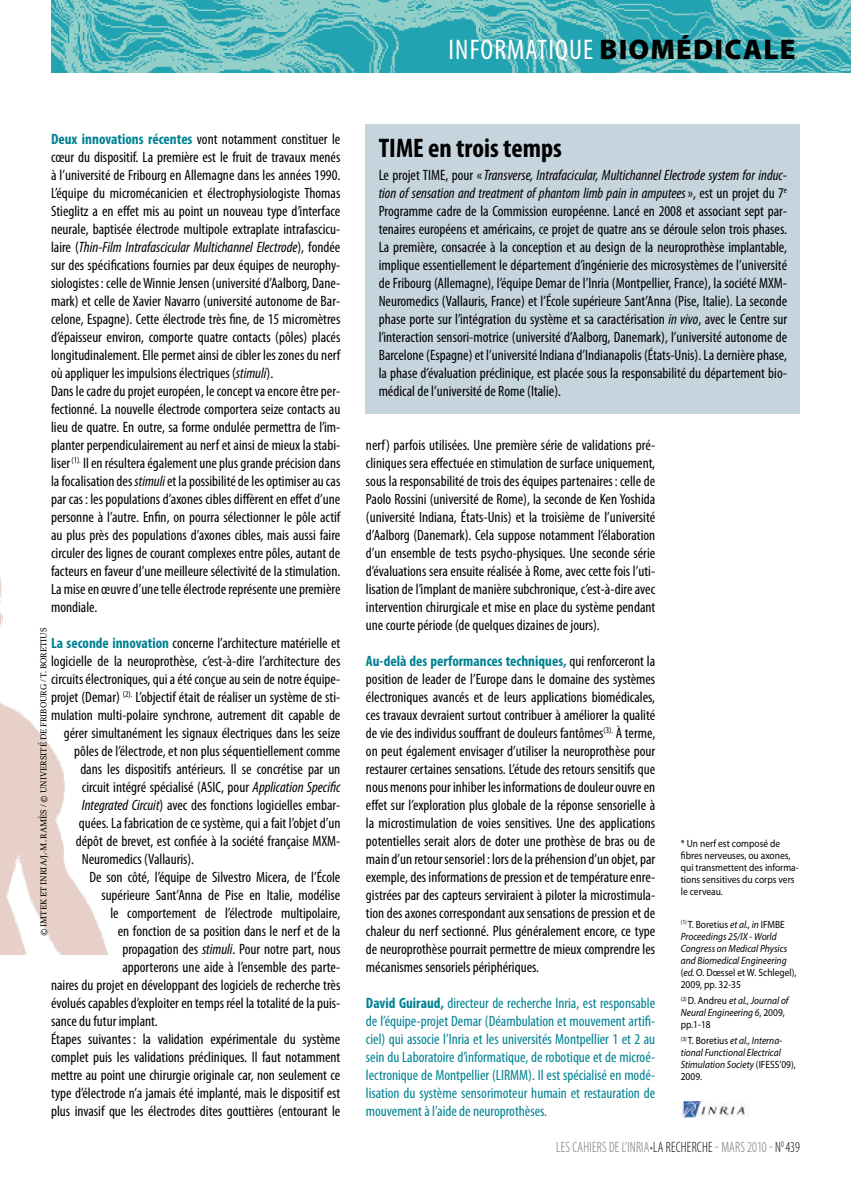
<style>
.page{position:relative;width:851px;height:1191px;background:#fff}
.page>*{position:absolute;margin:0;border:0;box-sizing:border-box;transform-origin:0 0}
.t1{font:condensed 28.5px "Myriad Pro";color:#fff}
.t2{font:900 28.5px "Myriad Pro";letter-spacing:.04em;color:#000}
.t3{font:700 condensed 27px "Myriad Pro";color:#000}
.t4{font:condensed 15px/18px "Myriad Pro";color:#000;text-align:justify}
.t5{font:condensed 15px/18px "Myriad Pro";color:#008193;text-align:justify}
.t6{font:300 condensed 15px "Myriad Pro";letter-spacing:.02em;color:#707173;scale:.9 1}
.t7{font:italic 10.5px/12px "Myriad Pro";color:#000;scale:.9 1}
.t8{font:10.5px/12px "Myriad Pro";color:#000;scale:.9 1}
.t9{font:9px "Proforma";color:#000}
.s1{font-weight:700;color:#008193}
.s2{font-style:italic}
.s3{font-weight:700}
.s4{font-style:normal}
.s5{color:#000}
</style>
<div class="page">
<img style="left:682px;top:1101px;width:64px;height:16px">
<div style="left:366px;top:124px;width:433px;height:290px;background:#c6d4de"></div>
<img style="left:0;top:577px;width:108px;height:377px">
<img style="left:51px;top:0;width:799px;height:72px">
<h1 class="t1" style="left:448px;top:32px;width:13px">informatique</h1>
<h1 class="t2" style="left:599px;top:30px;width:197px">BIOMÉDICALE</h1>
<p class="t4" style="left:51px;top:130px;width:291px;text-align:left"><span class="s1">Deux innovations récentes</span> vont notamment constituer le cœur du dispositif. La première est le fruit de travaux menés à l’université de Fribourg en Allemagne dans les années 1990.<br>L’équipe du micromécanicien et électrophysiologiste Thomas Stieglitz a en effet mis au point un nouveau type d’interface neurale, baptisée électrode multipole extraplate intrafascicu&shy;laire (<span class="s2">Thin-Film Intrafascicular Multichannel Electrode</span>), fondée sur des spécifications fournies par deux équipes de neurophy&shy;siologistes: celle de Winnie Jensen (université d’Aalborg, Dane&shy;mark) et celle de Xavier Navarro (université autonome de Bar&shy;celone, Espagne). Cette électrode très fine, de 15 micromètres d’épaisseur environ, comporte quatre contacts (pôles) placés longitudinalement. Elle permet ainsi de cibler les zones du nerf où appliquer les impulsions électriques (<span class="s2">stimuli</span>).<br>Dans le cadre du projet européen, le concept va encore être per&shy;fectionné. La nouvelle électrode comportera seize contacts au lieu de quatre. En outre, sa forme ondulée permettra de l’im&shy;planter perpendiculairement au nerf et ainsi de mieux la stabi&shy;liser <sup>(1).</sup> Il en résultera également une plus grande précision dans la focalisation des <span class="s2">stimuli</span> et la possibilité de les optimiser au cas par cas: les populations d’axones cibles diffèrent en effet d’une personne à l’autre. Enfin, on pourra sélectionner le pôle actif au plus près des populations d’axones cibles, mais aussi faire circuler des lignes de courant complexes entre pôles, autant de facteurs en faveur d’une meilleure sélectivité de la stimulation.<br>La mise en œuvre d’une telle électrode représente une première mondiale.</p>
<p class="t4" style="left:51px;top:634px;width:291px"><span class="s1">La seconde innovation</span> concerne l’architecture matérielle et</p>
<p class="t4" style="left:51px;top:652px;width:291px">logicielle de la neuroprothèse, c’est-à-dire l’architecture des</p>
<p class="t4" style="left:51px;top:670px;width:291px">circuits électroniques, qui a été conçue au sein de notre équipe-</p>
<p class="t4" style="left:51px;top:688px;width:291px">projet (Demar) <sup>(2).</sup> L’objectif était de réaliser un système de sti-</p>
<p class="t4" style="left:51px;top:706px;width:291px">mulation multi-polaire synchrone, autrement dit capable de</p>
<p class="t4" style="left:64px;top:724px;width:278px">gérer simultanément les signaux électriques dans les seize</p>
<p class="t4" style="left:74px;top:742px;width:267px">pôles de l’électrode, et non plus séquentiellement comme</p>
<p class="t4" style="left:80px;top:760px;width:261px">dans les dispositifs antérieurs. Il se concrétise par un</p>
<p class="t4" style="left:82px;top:778px;width:260px">circuit intégré spécialisé (ASIC, pour <span class="s2">Application Specific</span></p>
<p class="t4" style="left:82px;top:796px;width:260px"><span class="s2">Integrated Circuit</span>) avec des fonctions logicielles embar-</p>
<p class="t4" style="left:79px;top:814px;width:263px">quées. La fabrication de ce système, qui a fait l’objet d’un</p>
<p class="t4" style="left:76px;top:832px;width:266px">dépôt de brevet, est confiée à la société française MXM-</p>
<p class="t4" style="left:82px;top:850px;width:114px">Neuromedics (Vallauris).</p>
<p class="t4" style="left:89px;top:868px;width:252px">De son côté, l’équipe de Silvestro Micera, de l’École</p>
<p class="t4" style="left:101px;top:886px;width:240px">supérieure Sant’Anna de Pise en Italie, modélise</p>
<p class="t4" style="left:110px;top:904px;width:231px">le comportement de l’électrode multipolaire,</p>
<p class="t4" style="left:118px;top:922px;width:224px">en fonction de sa position dans le nerf et de la</p>
<p class="t4" style="left:122px;top:940px;width:219px">propagation des <span class="s2">stimuli</span>. Pour notre part, nous</p>
<p class="t4" style="left:122px;top:958px;width:219px">apporterons une aide à l’ensemble des parte-</p>
<p class="t4" style="left:51px;top:976px;width:291px">naires du projet en développant des logiciels de recherche très</p>
<p class="t4" style="left:51px;top:994px;width:291px">évolués capables d’exploiter en temps réel la totalité de la puis-</p>
<p class="t4" style="left:51px;top:1012px;width:108px">sance du futur implant.</p>
<p class="t4" style="left:51px;top:1030px;width:291px">Étapes suivantes: la validation expérimentale du système</p>
<p class="t4" style="left:51px;top:1048px;width:291px">complet puis les validations précliniques. Il faut notamment</p>
<p class="t4" style="left:51px;top:1066px;width:291px">mettre au point une chirurgie originale car, non seulement ce</p>
<p class="t4" style="left:51px;top:1084px;width:291px">type d’électrode n’a jamais été implanté, mais le dispositif est</p>
<p class="t4" style="left:51px;top:1102px;width:291px">plus invasif que les électrodes dites gouttières (entourant le</p>
<p class="t9" style="left:38px;top:936px;width:310px;rotate:-90deg">© IMTEK et Inria/J.-M. Ramès / © université de Fribourg / T. Boretius</p>
<h2 class="t3" style="left:378px;top:131px;width:185px">TIME en trois temps</h2>
<p class="t4" style="left:378px;top:166px;width:410px">Le projet TIME, pour «<span class="s2">Transverse, Intrafacicular, Multichannel Electrode system for induc&shy;tion of sensation and treatment of phantom limb pain in amputees</span>», est un projet du 7<sup>e </sup>Programme cadre de la Commission européenne. Lancé en 2008 et associant sept par&shy;tenaires européens et américains, ce projet de quatre ans se déroule selon trois phases.<br>La première, consacrée à la conception et au design de la neuroprothèse implantable, implique essentiellement le département d’ingénierie des microsystèmes de l’université de Fribourg (Allemagne), l’équipe Demar de l’Inria (Montpellier, France), la société MXM-Neuromedics (Vallauris, France) et l’École supérieure Sant’Anna (Pise, Italie). La seconde phase porte sur l’intégration du système et sa caractérisation <span class="s2">in vivo</span>, avec le Centre sur l’interaction sensori-motrice (université d’Aalborg, Danemark), l’université autonome de Barcelone (Espagne) et l’université Indiana d’Indianapolis (États-Unis). La dernière phase, la phase d’évaluation préclinique, est placée sous la responsabilité du département bio&shy;médical de l’université de Rome (Italie).</p>
<p class="t4" style="left:366px;top:436px;width:291px">nerf) parfois utilisées. Une première série de validations pré&shy;cliniques sera effectuée en stimulation de surface uniquement, sous la responsabilité de trois des équipes partenaires: celle de Paolo Rossini (université de Rome), la seconde de Ken Yoshida (université Indiana, États-Unis) et la troisième de l’université d’Aalborg (Danemark). Cela suppose notamment l’élaboration d’un ensemble de tests psycho-physiques. Une seconde série d’évaluations sera ensuite réalisée à Rome, avec cette fois l’uti&shy;lisation de l’implant de manière subchronique, c’est-à-dire avec intervention chirurgicale et mise en place du système pendant une courte période (de quelques dizaines de jours).</p>
<p class="t4" style="left:366px;top:652px;width:291px"><span class="s1">Au-delà des performances techniques,</span> qui renforceront la position de leader de l’Europe dans le domaine des systèmes électroniques avancés et de leurs applications biomédicales, ces travaux devraient surtout contribuer à améliorer la qualité de vie des individus souffrant de douleurs fantômes<sup>(3).</sup> À terme, on peut également envisager d’utiliser la neuroprothèse pour restaurer certaines sensations. L’étude des retours sensitifs que nous menons pour inhiber les informations de douleur ouvre en effet sur l’exploration plus globale de la réponse sensorielle à la microstimulation de voies sensitives. Une des applications potentielles serait alors de doter une prothèse de bras ou de main d’un retour sensoriel : lors de la préhension d’un objet, par exemple, des informations de pression et de température enre&shy;gistrées par des capteurs serviraient à piloter la microstimula&shy;tion des axones correspondant aux sensations de pression et de chaleur du nerf sectionné. Plus généralement encore, ce type de neuroprothèse pourrait permettre de mieux comprendre les mécanismes sensoriels périphériques.</p>
<p class="t5" style="left:366px;top:994px;width:291px"><span class="s3">David Guiraud,</span> directeur de recherche Inria, est responsable de l’équipe-projet Demar (Déambulation et mouvement artifi&shy;ciel) qui associe l’Inria et les universités Montpellier 1 et 2 au sein du Laboratoire d’informatique, de robotique et de microé&shy;lectronique de Montpellier (LIRMM). Il est spécialisé en modé&shy;lisation du système sensorimoteur humain et restauration de mouvement à l’aide de neuroprothèses.</p>
<p class="t8" style="left:680px;top:837px;width:132px">* Un nerf est composé de fibres nerveuses, ou axones, qui transmettent des informa&shy;tions sensitives du corps vers le cerveau.</p>
<p class="t7" style="left:680px;top:918px;width:130px"><sup>(1)</sup> <span class="s4">T. Boretius</span> et al., in <span class="s4">IFMBE<br></span>Proceedings 25/IX - World<br>Congress on Medical Physics and Biomedical Engineering <span class="s4">(</span>ed. <span class="s4">O. Dœssel et W. Schlegel),<br>2009, pp. 32-35</span></p>
<p class="t7" style="left:680px;top:994px;width:121px"><sup>(2)</sup> <span class="s4">D. Andreu</span> et al., Journal of<br>Neural Engineering 6<span class="s4">, 2009, pp.1-18</span></p>
<p class="t7" style="left:680px;top:1034px;width:129px"><sup>(3)</sup> <span class="s4">T. Boretius</span> et al., Interna&shy;tional Functional Electrical<br>Stimulation Society <span class="s4">(IFESS’09),<br>2009.</span></p>
<p class="t6" style="left:556px;top:1138px;width:272px">LES CAHIERS DE L’INRIA•<span class="s5">LA RECHERCHE</span> - MARS 2010- <span class="s5">N</span><sup>0</sup><span class="s5">439</span></p>
</div>
